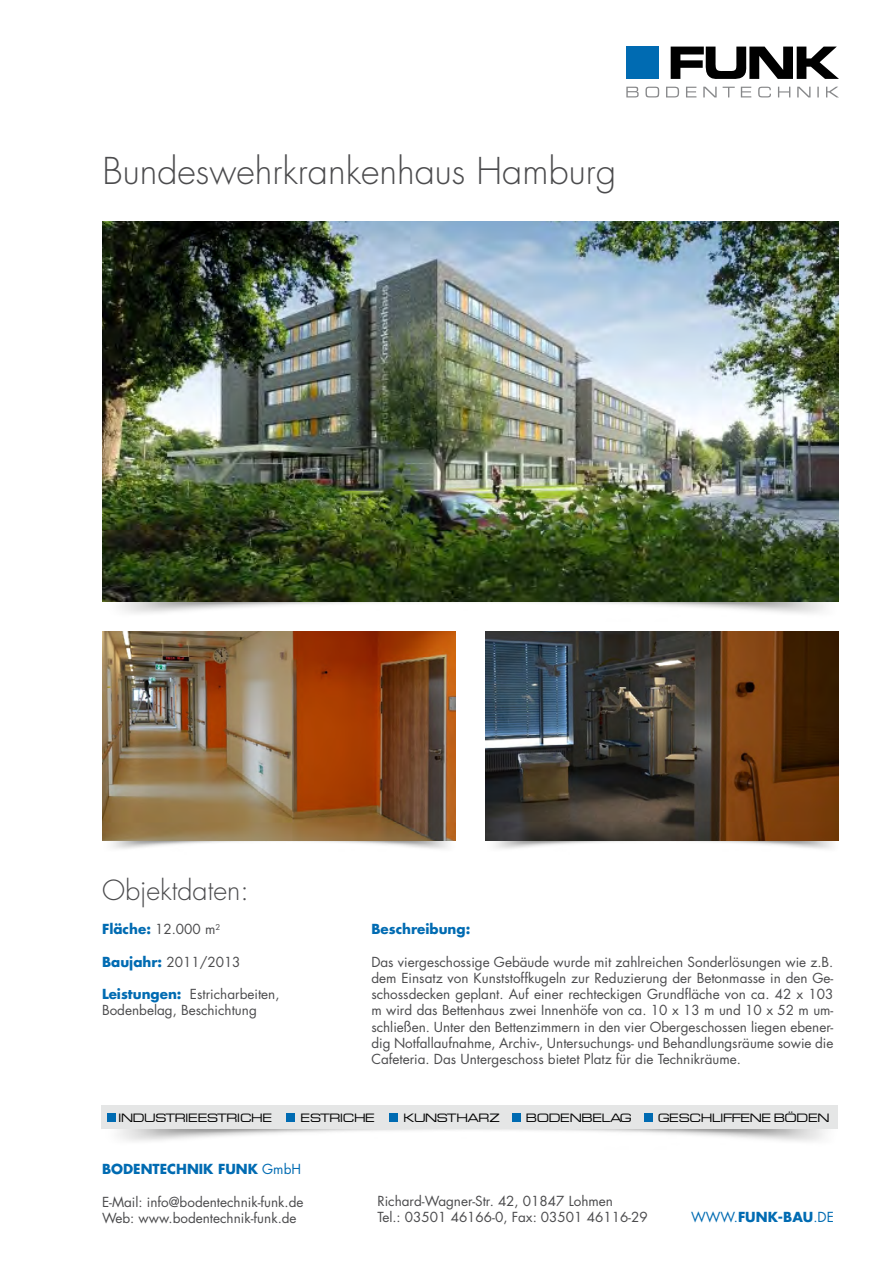
<style>
.page{position:relative;width:893px;height:1263px;background:#fff}
.page>*{position:absolute;margin:0;border:0;box-sizing:border-box;transform-origin:0 0}
.t1{font:300 36px "Futura";color:#4b4b4d}
.t2{font:300 27px "Futura";color:#4b4b4d}
.t3{font:13.5px/16.2px "Futura";color:#4b4b4d;text-align:justify}
.t4{font:700 13.5px "Futura";color:#006bb2}
.t5{font:10.8px "Thekla Extended";color:#000}
.s1{font-weight:400;color:#4b4b4d}
.s2{font-weight:700;color:#006bb2}
.s3{font-weight:400}
</style>
<div class="page">
<svg style="left:626px;top:87px;width:213px;height:11px"></svg>
<svg style="left:671px;top:47px;width:168px;height:32px"></svg>
<div style="left:626px;top:47px;width:33px;height:32px;background:#006bb2"></div>
<div style="left:101px;top:1105px;width:736px;height:24px;background:#e5e6e6"></div>
<div style="left:390px;top:1113px;width:8px;height:8px;background:#006bb2"></div>
<div style="left:286px;top:1113px;width:9px;height:8px;background:#006bb2"></div>
<div style="left:512px;top:1113px;width:8px;height:8px;background:#006bb2"></div>
<div style="left:107px;top:1113px;width:9px;height:8px;background:#006bb2"></div>
<div style="left:644px;top:1113px;width:9px;height:8px;background:#006bb2"></div>
<img style="left:102px;top:221px;width:737px;height:381px">
<img style="left:102px;top:631px;width:354px;height:210px">
<svg style="left:486px;top:631px;width:353px;height:210px;background:#4c3c2d"></svg>
<p class="t1" style="left:102px;top:148px;width:515px">Bundeswehrkrankenhaus Hamburg</p>
<p class="t2" style="left:102px;top:873px;width:148px">Objektdaten:</p>
<p class="t4" style="left:102px;top:920px;width:120px">Fläche: <span class="s1">12.000 m</span><sup>2</sup></p>
<p class="t3" style="left:102px;top:953px;width:140px"><span class="s2">Baujahr:</span> 2011/2013</p>
<p class="t3" style="left:102px;top:986px;width:179px"><span class="s2">Leistungen:</span> Estricharbeiten,</p>
<p class="t3" style="left:102px;top:1002px;width:156px">Bodenbelag, Beschichtung</p>
<p class="t4" style="left:371px;top:920px;width:100px">Beschreibung:</p>
<p class="t3" style="left:371px;top:953px;width:464px">Das viergeschossige Gebäude wurde mit zahlreichen Sonderlösungen wie z.B. dem Einsatz von Kunststoffkugeln zur Reduzierung der Betonmasse in den Ge&shy;schossdecken geplant. Auf einer rechteckigen Grundfläche von ca. 42 x 103 m wird das Bettenhaus zwei Innenhöfe von ca. 10 x 13 m und 10 x 52 m um&shy;schließen. Unter den Bettenzimmern in den vier Obergeschossen liegen ebener&shy;dig Notfallaufnahme, Archiv-, Untersuchungs- und Behandlungsräume sowie die Cafeteria. Das Untergeschoss bietet Platz für die Technikräume.</p>
<p class="t5" style="left:118px;top:1109px;width:155px">INDUSTRIEESTRICHE</p>
<p class="t5" style="left:301px;top:1109px;width:76px">ESTRICHE</p>
<p class="t5" style="left:403px;top:1109px;width:98px">KUNSTHARZ</p>
<p class="t5" style="left:526px;top:1109px;width:107px">BODENBELAG</p>
<p class="t5" style="left:658px;top:1109px;width:173px">GESCHLIFFENE BÖDEN</p>
<p class="t4" style="left:102px;top:1160px;width:201px">BODENTECHNIK FUNK <span class="s3">GmbH</span></p>
<p class="t3" style="left:102px;top:1193px;width:203px">E-Mail: info@bodentechnik-funk.de</p>
<p class="t3" style="left:102px;top:1209px;width:196px">Web: www.bodentechnik-funk.de</p>
<p class="t3" style="left:377px;top:1193px;width:237px">Richard-Wagner-Str. 42, 01847 Lohmen</p>
<p class="t3" style="left:377px;top:1209px;width:272px">Tel.: 03501 46166-0, Fax: 03501 46116-29</p>
<p class="t4" style="left:691px;top:1208px;width:144px"><span class="s3">WWW.</span>FUNK-BAU<span class="s3">.DE</span></p>
</div>
